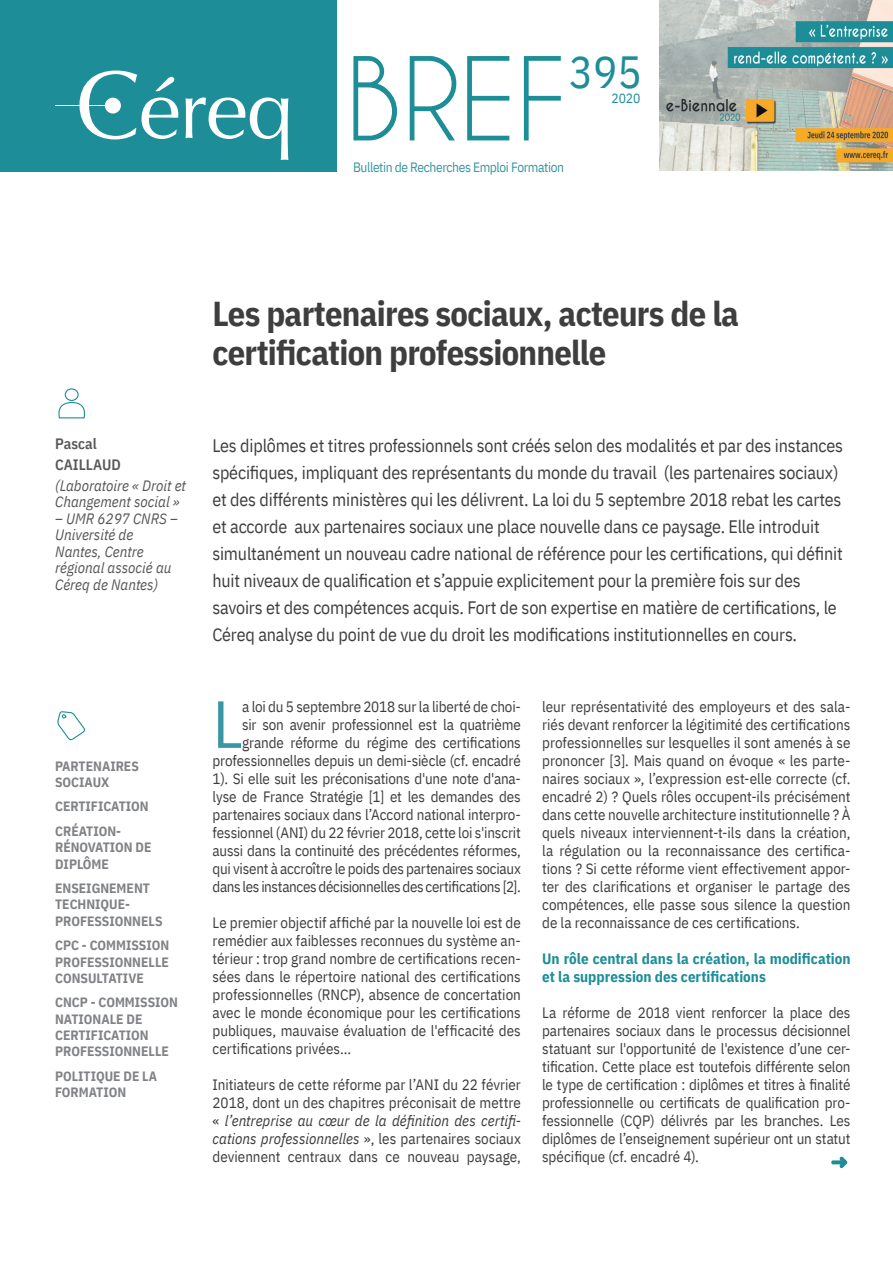
<style>
.page{position:relative;width:893px;height:1263px;background:#fff}
.page>*{position:absolute;margin:0;border:0;box-sizing:border-box;transform-origin:0 0}
.t1{font:108px "Caviar Dreams";color:#1d8e98}
.TEXTE{font:66.6px "IBM Plex Sans Cond";color:#3996a2}
.t2{font:45px "IBM Plex Sans Cond";color:#1d8e98}
.t3{font:700 34.5px/39px "IBM Plex Sans Cond";letter-spacing:-.02em;color:#3e3e3f}
.t4{font:18px/27px "IBM Plex Sans Cond";letter-spacing:-.01em;color:#3e3e3f}
.TEXTE-2{font:15px/18px "IBM Plex Sans Cond";letter-spacing:-.01em;color:#3e3e3f;text-align:justify}
.t5{font:italic 15px/16.5px "IBM Plex Sans Cond";color:#57585a}
.TEXTE-3{font:700 15px/18px "IBM Plex Sans Cond";color:#1d8e98}
.t6{font:600 15px "IBM Plex Sans Cond";color:#57585a}
.Default{font:700 13.5px/16.2px "IBM Plex Sans Cond";color:#808285}
.t7{font:13.5px "IBM Plex Sans Cond";letter-spacing:-.03em;color:#3996a2}
.t8{font:13.5px "IBM Plex Sans Cond";color:#1d8e98}
.s1{font-style:italic}
</style>
<div class="page">
<div style="left:65px;top:388px;width:14px;height:13px;border:1px solid #1d8e98;border-radius:50%"></div>
<svg style="left:58px;top:402px;width:27px;height:17px"></svg>
<svg style="left:57px;top:711px;width:28px;height:30px"></svg>
<svg style="left:831px;top:1157px;width:16px;height:11px"></svg>
<div style="left:0;top:0;width:336px;height:172px;background:#1d8e98"></div>
<hr style="left:55px;top:105px;width:63px;height:1px;background:#fff">
<svg style="left:79px;top:71px;width:99px;height:68px"></svg>
<svg style="left:186px;top:97px;width:102px;height:63px"></svg>
<div style="left:105px;top:98px;width:16px;height:16px;background:#fff;border-radius:50%"></div>
<img style="left:659px;top:0;width:234px;height:171px">
<p class="t1" style="left:346px;top:38px;width:223px">BREF</p>
<p class="t2" style="left:569px;top:37px;width:74px">395</p>
<p class="t8" style="left:611px;top:88px;width:31px">2020</p>
<p class="t7" style="left:353px;top:157px;width:213px">Bulletin de Recherches Emploi Formation</p>
<p class="t6" style="left:55px;top:432px;width:43px">Pascal</p>
<p class="t6" style="left:55px;top:453px;width:67px">CAILLAUD</p>
<p class="t5" style="left:55px;top:476px;width:132px">(Laboratoire « Droit et<br>Changement social »</p>
<p class="t5" style="left:55px;top:509px;width:124px">– UMR 6297 CNRS –<br>Université de<br>Nantes, Centre régional associé au<br>Céreq de Nantes)</p>
<p class="Default" style="left:55px;top:756px;width:85px">PARTENAIRES<br>SOCIAUX</p>
<p class="Default" style="left:55px;top:797px;width:95px">CERTIFICATION</p>
<p class="Default" style="left:55px;top:822px;width:98px">CRÉATION-<br>RÉNOVATION DE<br>DIPLÔME</p>
<p class="Default" style="left:55px;top:879px;width:109px">ENSEIGNEMENT<br>TECHNIQUE-<br>PROFESSIONNELS</p>
<p class="Default" style="left:55px;top:936px;width:116px;text-align:justify">CPC - COMMISSION PROFESSIONNELLE CONSULTATIVE</p>
<p class="Default" style="left:55px;top:993px;width:124px">CNCP - COMMISSION<br>NATIONALE DE<br>CERTIFICATION<br>PROFESSIONNELLE</p>
<p class="Default" style="left:55px;top:1067px;width:104px">POLITIQUE DE LA<br>FORMATION</p>
<p class="t3" style="left:212px;top:291px;width:528px">Les partenaires sociaux, acteurs de la certification professionnelle</p>
<p class="t4" style="left:212px;top:430px;width:632px">Les diplômes et titres professionnels sont créés selon des modalités et par des instances spécifiques, impliquant des représentants du monde du travail (les partenaires sociaux) et des différents ministères qui les délivrent. La loi du 5 septembre 2018 rebat les cartes et accorde aux partenaires sociaux une place nouvelle dans ce paysage. Elle introduit simultanément un nouveau cadre national de référence pour les certifications, qui définit huit niveaux de qualification et s’appuie explicitement pour la première fois sur des savoirs et des compétences acquis. Fort de son expertise en matière de certifications, le Céreq analyse du point de vue du droit les modifications institutionnelles en cours.</p>
<p class="TEXTE-2" style="left:213px;top:696px;width:310px;text-align:right">a loi du 5 septembre 2018 sur la liberté de choi-<br>sir son avenir professionnel est la quatrième grande réforme du régime des certifications professionnelles depuis un demi-siècle (cf. encadré 1). Si elle suit les préconisations d'une note d'ana&shy;lyse de France Stratégie [1] et les demandes des partenaires sociaux dans l’Accord national interpro&shy;fessionnel (ANI) du 22 février 2018, cette loi s'inscrit aussi dans la continuité des précédentes réformes, qui visent à accroître le poids des partenaires sociaux dans les instances décisionnelles des certifications [2].</p>
<p class="TEXTE-2" style="left:213px;top:912px;width:310px">Le premier objectif affiché par la nouvelle loi est de remédier aux faiblesses reconnues du système an&shy;térieur : trop grand nombre de certifications recen&shy;sées dans le répertoire national des certifications professionnelles (RNCP), absence de concertation avec le monde économique pour les certifications publiques, mauvaise évaluation de l'efficacité des certifications privées...</p>
<p class="TEXTE-2" style="left:213px;top:1074px;width:310px">Initiateurs de cette réforme par l’ANI du 22 février 2018, dont un des chapitres préconisait de mettre « <span class="s1">l’entreprise au cœur de la définition des certifi&shy;cations professionnelles</span> », les partenaires sociaux deviennent centraux dans ce nouveau paysage,</p>
<p class="TEXTE" style="left:213px;top:673px;width:32px">L</p>
<p class="TEXTE-2" style="left:542px;top:696px;width:310px">leur représentativité des employeurs et des sala&shy;riés devant renforcer la légitimité des certifications professionnelles sur lesquelles il sont amenés à se prononcer [3]. Mais quand on évoque « les parte&shy;naires sociaux », l’expression est-elle correcte (cf. encadré 2) ? Quels rôles occupent-ils précisément dans cette nouvelle architecture institutionnelle ? À quels niveaux interviennent-t-ils dans la création, la régulation ou la reconnaissance des certifica&shy;tions ? Si cette réforme vient effectivement appor&shy;ter des clarifications et organiser le partage des compétences, elle passe sous silence la question de la reconnaissance de ces certifications.</p>
<p class="TEXTE-3" style="left:542px;top:948px;width:310px">Un rôle central dans la création, la modification et la suppression des certifications</p>
<p class="TEXTE-2" style="left:542px;top:1002px;width:310px">La réforme de 2018 vient renforcer la place des partenaires sociaux dans le processus décisionnel statuant sur l'opportunité de l'existence d’une cer&shy;tification. Cette place est toutefois différente selon le type de certification : diplômes et titres à finalité professionnelle ou certificats de qualification pro&shy;fessionnelle (CQP) délivrés par les branches. Les diplômes de l’enseignement supérieur ont un statut spécifique (cf. encadré 4).</p>
</div>
